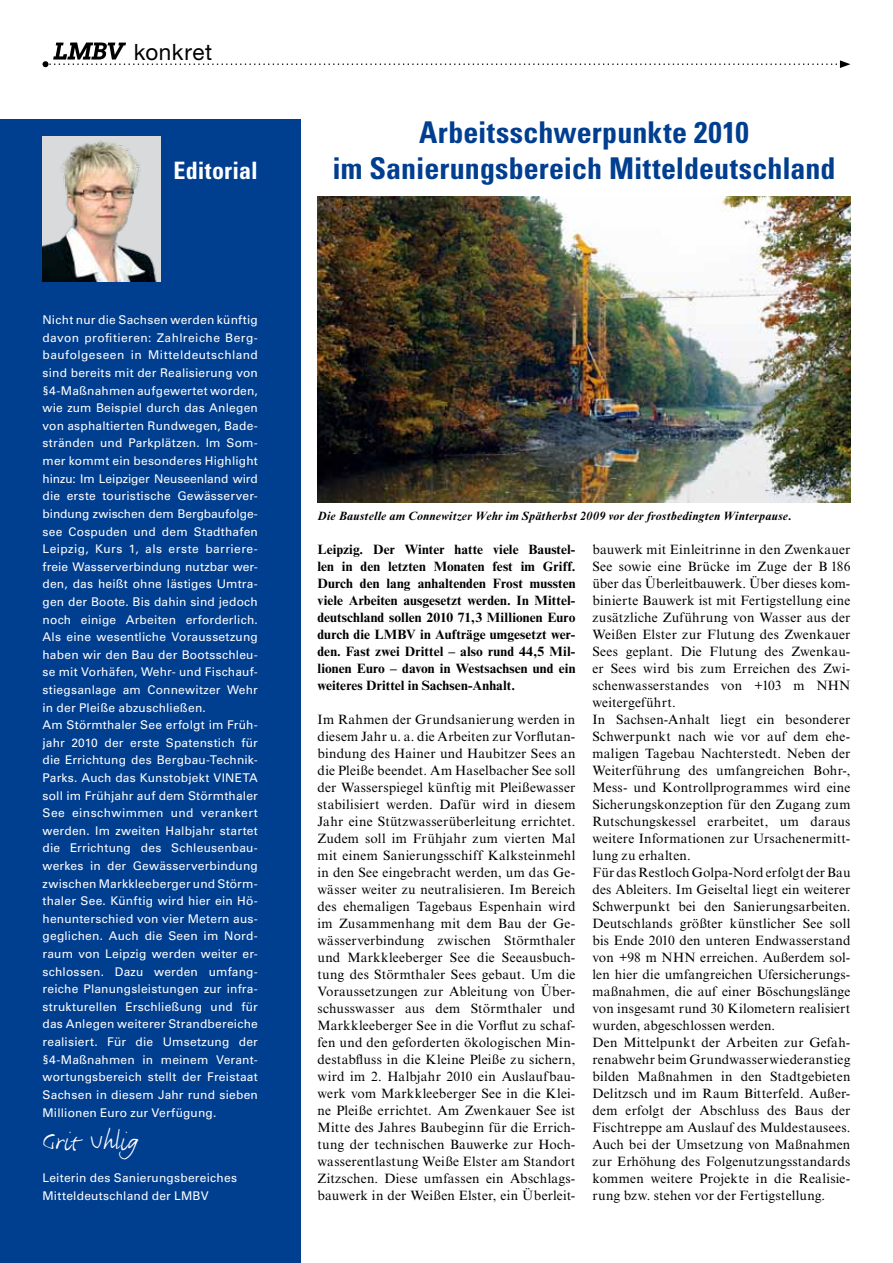
<style>
.page{position:relative;width:893px;height:1263px;background:#fff}
.page>*{position:absolute;margin:0;border:0;box-sizing:border-box;transform-origin:0 0}
.t1{font:700 condensed 30px/36px "Univers LT Std";letter-spacing:.005em;color:#003e90;text-align:center}
.t2{font:30px "FF Justlefthand";letter-spacing:-.01em;color:#fff}
.t3{font:700 condensed 24px "Univers LT Std";letter-spacing:.01em;color:#fff}
.t4{font:22.5px "Helvetica Neue LT Std";letter-spacing:.025em;color:#000}
.t5{font:13.5px/17px "Times New Roman MT Std";letter-spacing:.015em;color:#000;text-align:justify}
.t6{font:700 13.5px/17px "Times New Roman MT Std";letter-spacing:.01em;color:#000;text-align:justify}
.t7{font:12px/17.5px "Univers LT Std";letter-spacing:.015em;color:#fff}
.t8{font:italic 700 12px "Times New Roman MT Std";letter-spacing:.02em;color:#000}
</style>
<div class="page">
<svg style="left:43px;top:43px;width:807px;height:25px"></svg>
<div style="left:130px;top:38px;width:85px;height:22px;background:#fff"></div>
<div style="left:0;top:119px;width:300px;height:1144px;background:#003e90"></div>
<div style="left:43px;top:136px;width:118px;height:145px;background:#d9dadb"></div>
<img style="left:43px;top:140px;width:114px;height:141px">
<img style="left:317px;top:196px;width:533px;height:307px">
<h3 class="t4" style="left:134px;top:38px;width:80px">konkret</h3>
<h2 class="t3" style="left:173px;top:156px;width:86px">Editorial</h2>
<p class="t7" style="left:43px;top:311px;width:217px">Nicht nur die Sachsen werden künftig davon profitieren: Zahlreiche Berg&shy;baufolgeseen in Mitteldeutschland sind bereits mit der Realisierung von §4-Maßnahmen aufgewertet worden, wie zum Beispiel durch das Anlegen von asphaltierten Rundwegen, Bade&shy;stränden und Parkplätzen. Im Som&shy;mer kommt ein besonderes Highlight hinzu: Im Leipziger Neuseenland wird die erste touristische Gewässerver&shy;bindung zwischen dem Bergbaufolge&shy;see Cospuden und dem Stadthafen Leipzig, Kurs 1, als erste barriere&shy;freie Wasserverbindung nutzbar wer&shy;den, das heißt ohne lästiges Umtra&shy;gen der Boote. Bis dahin sind jedoch noch einige Arbeiten erforderlich.<br>Als eine wesentliche Voraussetzung haben wir den Bau der Bootsschleu&shy;se mit Vorhäfen, Wehr- und Fischauf&shy;stiegsanlage am Connewitzer Wehr in der Pleiße abzuschließen.<br>Am Störmthaler See erfolgt im Früh&shy;jahr 2010 der erste Spatenstich für die Errichtung des Bergbau-Technik-Parks. Auch das Kunstobjekt VINETA soll im Frühjahr auf dem Störmthaler See einschwimmen und verankert werden. Im zweiten Halbjahr startet die Errichtung des Schleusenbau&shy;werkes in der Gewässerverbindung zwischen Markkleeberger und Störm&shy;thaler See. Künftig wird hier ein Hö&shy;henunterschied von vier Metern aus&shy;geglichen. Auch die Seen im Nord&shy;raum von Leipzig werden weiter er&shy;schlossen. Dazu werden umfang&shy;reiche Planungsleistungen zur infra&shy;strukturellen Erschließung und für das Anlegen weiterer Strandbereiche realisiert. Für die Umsetzung der §4-Maßnahmen in meinem Verant&shy;wortungsbereich stellt der Freistaat Sachsen in diesem Jahr rund sieben Millionen Euro zur Verfügung.</p>
<h1 class="t2" style="left:43px;top:1125px;width:98px">Grit Uhlig</h1>
<p class="t7" style="left:43px;top:1169px;width:196px">Leiterin des Sanierungsbereiches<br>Mitteldeutschland der LMBV</p>
<h1 class="t1" style="left:332px;top:115px;width:505px">Arbeitsschwerpunkte 2010<br>im Sanierungsbereich Mitteldeutschland</h1>
<p class="t8" style="left:317px;top:508px;width:476px">Die Baustelle am Connewitzer Wehr im Spätherbst 2009 vor der frostbedingten Winterpause.</p>
<p class="t5" style="left:592px;top:541px;width:259px;text-align:left">bauwerk mit Einleitrinne in den Zwenkauer See sowie eine Brücke im Zuge der B 186 über das Überleitbauwerk. Über dieses kom&shy;binierte Bauwerk ist mit Fertigstellung eine zusätzliche Zuführung von Wasser aus der Weißen Elster zur Flutung des Zwenkauer Sees geplant. Die Flutung des Zwenkau&shy;er Sees wird bis zum Erreichen des Zwi&shy;schenwasserstandes von +103 m NHN weitergeführt.<br>In Sachsen-Anhalt liegt ein besonderer Schwerpunkt nach wie vor auf dem ehe&shy;maligen Tagebau Nachterstedt. Neben der Weiterführung des umfangreichen Bohr-, Mess- und Kontrollprogrammes wird eine Sicherungskonzeption für den Zugang zum Rutschungskessel erarbeitet, um daraus weitere Informationen zur Ursachenermitt&shy;lung zu erhalten.<br>Für das Restloch Golpa-Nord erfolgt der Bau des Ableiters. Im Geiseltal liegt ein weiterer Schwerpunkt bei den Sanierungsarbeiten.<br>Deutschlands größter künstlicher See soll bis Ende 2010 den unteren Endwasserstand von +98 m NHN erreichen. Außerdem sol&shy;len hier die umfangreichen Ufersicherungs&shy;maßnahmen, die auf einer Böschungslänge von insgesamt rund 30 Kilometern realisiert wurden, abgeschlossen werden.<br>Den Mittelpunkt der Arbeiten zur Gefah&shy;renabwehr beim Grundwasserwiederanstieg bilden Maßnahmen in den Stadtgebieten Delitzsch und im Raum Bitterfeld. Außer&shy;dem erfolgt der Abschluss des Baus der Fischtreppe am Auslauf des Muldestausees.<br>Auch bei der Umsetzung von Maßnahmen zur Erhöhung des Folgenutzungsstandards kommen weitere Projekte in die Realisie&shy;rung bzw. stehen vor der Fertigstellung.</p>
<p class="t6" style="left:317px;top:540px;width:259px">Leipzig. Der Winter hatte viele Baustel&shy;len in den letzten Monaten fest im Griff.<br>Durch den lang anhaltenden Frost mussten viele Arbeiten ausgesetzt werden. In Mittel&shy;deutschland sollen 2010 71,3 Millionen Euro durch die LMBV in Aufträge umgesetzt wer&shy;den. Fast zwei Drittel – also rund 44,5 Mil&shy;lionen Euro – davon in Westsachsen und ein weiteres Drittel in Sachsen-Anhalt.</p>
<p class="t5" style="left:317px;top:711px;width:259px">Im Rahmen der Grundsanierung werden in diesem Jahr u. a. die Arbeiten zur Vorflutan&shy;bindung des Hainer und Haubitzer Sees an die Pleiße beendet. Am Haselbacher See soll der Wasserspiegel künftig mit Pleißewasser stabilisiert werden. Dafür wird in diesem Jahr eine Stützwasserüberleitung errichtet.<br>Zudem soll im Frühjahr zum vierten Mal mit einem Sanierungsschiff Kalksteinmehl in den See eingebracht werden, um das Ge&shy;wässer weiter zu neutralisieren. Im Bereich des ehemaligen Tagebaus Espenhain wird im Zusammenhang mit dem Bau der Ge&shy;wässerverbindung zwischen Störmthaler und Markkleeberger See die Seeausbuch&shy;tung des Störmthaler Sees gebaut. Um die Voraussetzungen zur Ableitung von Über&shy;schusswasser aus dem Störmthaler und Markkleeberger See in die Vorflut zu schaf&shy;fen und den geforderten ökologischen Min&shy;destabfluss in die Kleine Pleiße zu sichern, wird im 2. Halbjahr 2010 ein Auslaufbau&shy;werk vom Markkleeberger See in die Klei&shy;ne Pleiße errichtet. Am Zwenkauer See ist Mitte des Jahres Baubeginn für die Errich&shy;tung der technischen Bauwerke zur Hoch&shy;wasserentlastung Weiße Elster am Standort Zitzschen. Diese umfassen ein Abschlags&shy;bauwerk in der Weißen Elster, ein Überleit-</p>
</div>
